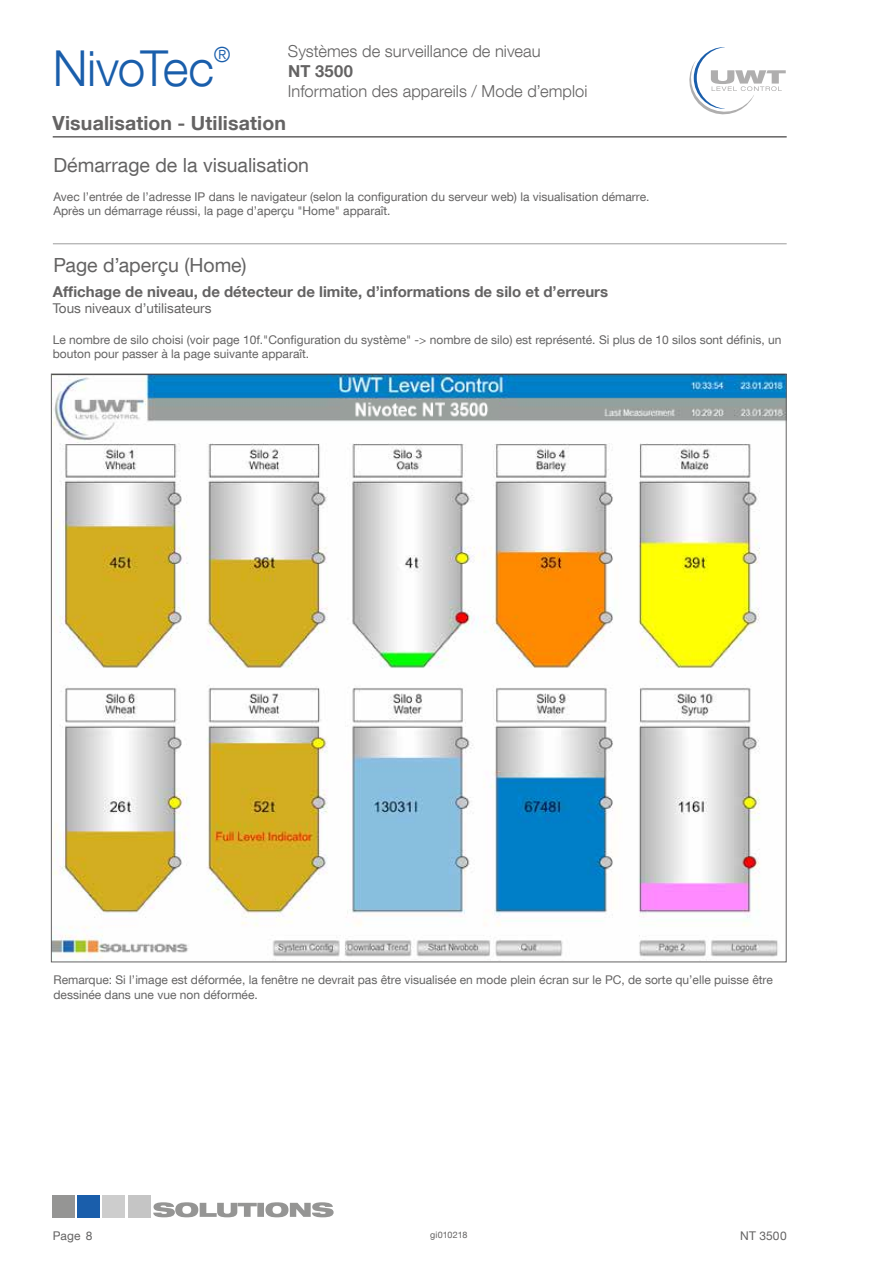
<style>
.page{position:relative;width:893px;height:1263px;background:#fff}
.page>*{position:absolute;margin:0;border:0;box-sizing:border-box;transform-origin:0 0}
.t1{font:300 49.5px "Helvetica Neue LT Com";letter-spacing:-.015em;color:#1a5eab}
.t2{font:300 20.85px "Helvetica Neue LT Com";color:#1a5eab}
.t3{font:19.5px "Helvetica Neue LT Com";color:#646363}
.t4{font:700 19.5px "Helvetica Neue LT Com";letter-spacing:.005em;color:#646363}
.t5{font:300 16.5px "Helvetica Neue LT Com";letter-spacing:.005em;color:#646363}
.t6{font:700 16.5px "Helvetica Neue LT Com";letter-spacing:.025em;color:#646363}
.t7{font:700 15px "Helvetica Neue LT Com";color:#646363}
.t8{font:13.5px "Helvetica Neue LT Com";color:#646363}
.t9{font:12px/14.4px "Helvetica Neue LT Com";color:#646363}
.t10{font:9px "Helvetica Neue LT Com";color:#646363}
</style>
<div class="page">
<svg style="left:689px;top:47px;width:97px;height:68px"></svg>
<div style="left:53px;top:1195px;width:22px;height:22px;background:#959594"></div>
<div style="left:78px;top:1195px;width:22px;height:22px;background:#1a5eab"></div>
<div style="left:103px;top:1195px;width:22px;height:22px;background:#cdcdcd"></div>
<div style="left:128px;top:1195px;width:22px;height:22px;background:#c5c5c5"></div>
<svg style="left:153px;top:1202px;width:181px;height:15px"></svg>
<img style="left:53px;top:376px;width:732px;height:584px">
<img style="left:340px;top:400px;width:159px;height:19px">
<hr style="left:53px;top:136px;width:734px;height:2px;background:#646363">
<hr style="left:53px;top:243px;width:734px;height:1px;background:#000">
<h1 class="t1" style="left:53px;top:38px;width:163px">NivoTec</h1>
<h2 class="t2" style="left:214px;top:42px;width:18px">®</h2>
<h3 class="t5" style="left:288px;top:41px;width:254px">Systèmes de surveillance de niveau</h3>
<h3 class="t6" style="left:288px;top:61px;width:67px">NT 3500</h3>
<h3 class="t5" style="left:288px;top:81px;width:301px">Information des appareils / Mode d’emploi</h3>
<h3 class="t4" style="left:53px;top:111px;width:235px">Visualisation - Utilisation</h3>
<h3 class="t3" style="left:53px;top:153px;width:257px">Démarrage de la visualisation</h3>
<p class="t9" style="left:53px;top:189px;width:598px">Avec l’entrée de l’adresse IP dans le navigateur (selon la configuration du serveur web) la visualisation démarre.<br>Après un démarrage réussi, la page d’aperçu "Home" apparaît.</p>
<h3 class="t3" style="left:53px;top:253px;width:195px">Page d’aperçu (Home)</h3>
<p class="t7" style="left:53px;top:282px;width:557px">Affichage de niveau, de détecteur de limite, d’informations de silo et d’erreurs</p>
<p class="t8" style="left:53px;top:300px;width:160px">Tous niveaux d’utilisateurs</p>
<p class="t9" style="left:53px;top:332px;width:730px">Le nombre de silo choisi (voir page 10f."Configuration du système" -&gt; nombre de silo) est représenté. Si plus de 10 silos sont définis, un bouton pour passer à la page suivante apparaît.</p>
<p class="t9" style="left:54px;top:973px;width:721px">Remarque: Si l’image est déformée, la fenêtre ne devrait pas être visualisée en mode plein écran sur le PC, de sorte qu’elle puisse être dessinée dans une vue non déformée.</p>
<p class="t9" style="left:53px;top:1228px;width:41px">Page 8</p>
<p class="t10" style="left:430px;top:1229px;width:39px">gi010218</p>
<p class="t9" style="left:740px;top:1228px;width:48px">NT 3500</p>
</div>
